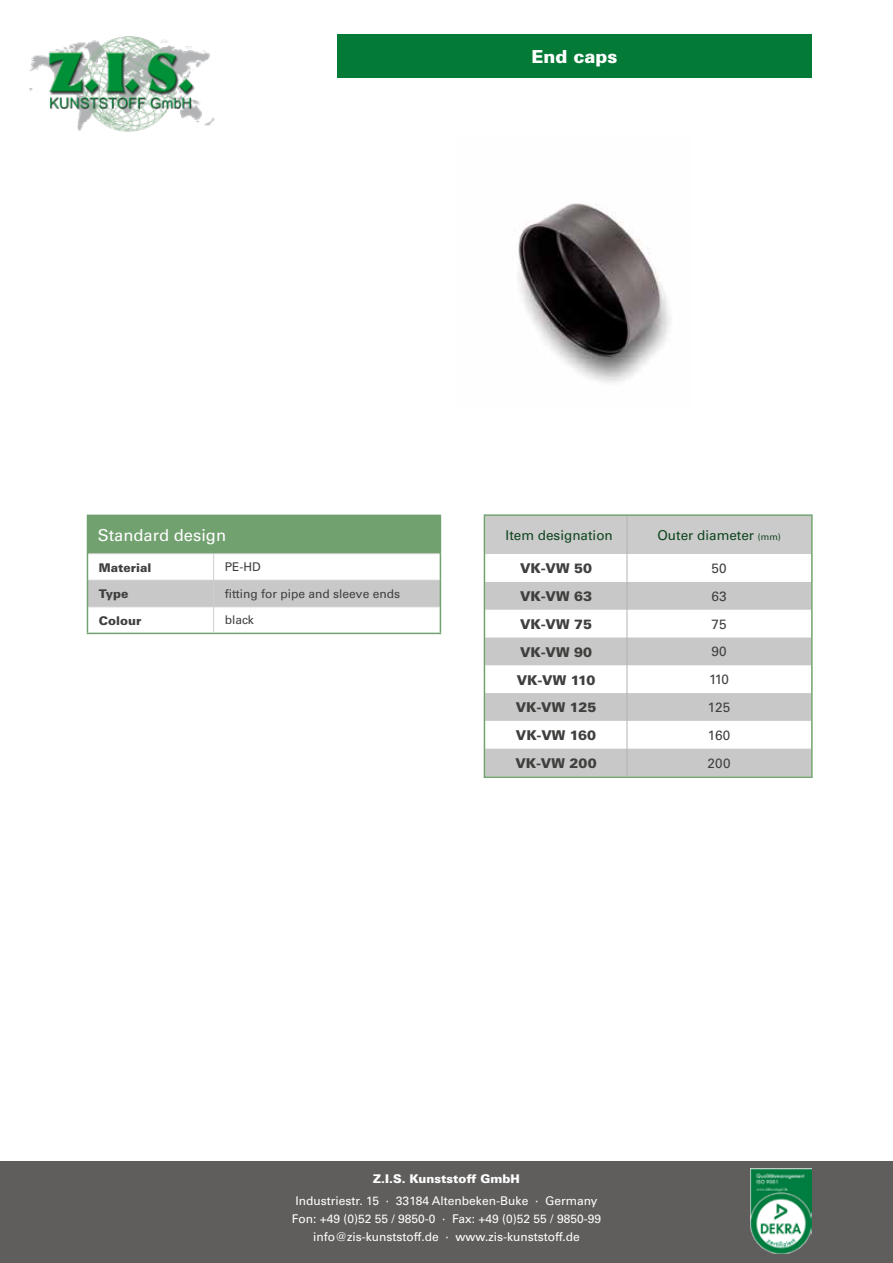
<style>
.page{position:relative;width:893px;height:1263px;background:#fff}
.page>*{position:absolute;margin:0;border:0;box-sizing:border-box;transform-origin:0 0}
.t1{font:900 18px "Univers";color:#fff}
.t2{font:16.5px "Univers";color:#fff}
.t3{font:900 13.5px "Univers";color:#3f3f3e}
.t4{font:13.5px "Univers";color:#0e451f}
.t5{font:13.5px "Univers";color:#3f3f3e}
.t6{font:12px/18px "Univers";color:#fff;text-align:center}
.t7{font:12px "Univers";color:#3f3f3e}
.t8{font:900 12px "Univers";color:#fff}
.t9{font:900 12px "Univers";color:#3f3f3e}
.s1{font-size:9px}
</style>
<div class="page">
<div style="left:0;top:1161px;width:893px;height:102px;background:#605e5d"></div>
<img style="left:29px;top:36px;width:186px;height:96px">
<div style="left:338px;top:34px;width:474px;height:44px;background:#037b37"></div>
<img style="left:751px;top:1169px;width:61px;height:84px">
<img style="left:518px;top:203px;width:152px;height:180px">
<div style="left:87px;top:515px;width:353px;height:39px;background:#71a16f"></div>
<hr style="left:88px;top:553px;width:126px;height:1px;background:#d0cfd0">
<hr style="left:214px;top:553px;width:226px;height:1px;background:#d0cfd0">
<hr style="left:214px;top:515px;width:227px;height:1px;background:#71a16f">
<hr style="left:440px;top:516px;width:1px;height:38px;background:#71a16f">
<svg style="left:87px;top:554px;width:354px;height:79px"></svg>
<hr style="left:87px;top:633px;width:127px;height:1px;background:#71a16f">
<hr style="left:214px;top:633px;width:227px;height:1px;background:#71a16f">
<svg style="left:483px;top:514px;width:330px;height:264px"></svg>
<h1 class="t1" style="left:532px;top:46px;width:88px">End caps</h1>
<h2 class="t2" style="left:98px;top:525px;width:130px">Standard design</h2>
<p class="t9" style="left:99px;top:560px;width:54px">Material</p>
<p class="t7" style="left:225px;top:560px;width:37px">PE-HD</p>
<p class="t9" style="left:99px;top:586px;width:31px">Type</p>
<p class="t7" style="left:225px;top:586px;width:177px">fitting for pipe and sleeve ends</p>
<p class="t9" style="left:99px;top:613px;width:44px">Colour</p>
<p class="t7" style="left:225px;top:613px;width:30px">black</p>
<p class="t4" style="left:506px;top:527px;width:109px">Item designation</p>
<p class="t4" style="left:657px;top:527px;width:125px">Outer diameter <span class="s1">(mm)</span></p>
<p class="t3" style="left:520px;top:560px;width:74px">VK-VW 50</p>
<p class="t5" style="left:712px;top:560px;width:17px">50</p>
<p class="t3" style="left:520px;top:588px;width:74px">VK-VW 63</p>
<p class="t5" style="left:712px;top:588px;width:17px">63</p>
<p class="t3" style="left:520px;top:616px;width:74px">VK-VW 75</p>
<p class="t5" style="left:712px;top:616px;width:17px">75</p>
<p class="t3" style="left:520px;top:643px;width:74px">VK-VW 90</p>
<p class="t5" style="left:712px;top:644px;width:17px">90</p>
<p class="t3" style="left:517px;top:671px;width:80px">VK-VW 110</p>
<p class="t5" style="left:709px;top:671px;width:21px">110</p>
<p class="t3" style="left:516px;top:699px;width:82px">VK-VW 125</p>
<p class="t5" style="left:708px;top:699px;width:24px">125</p>
<p class="t3" style="left:516px;top:727px;width:82px">VK-VW 160</p>
<p class="t5" style="left:708px;top:727px;width:24px">160</p>
<p class="t3" style="left:515px;top:754px;width:83px">VK-VW 200</p>
<p class="t5" style="left:707px;top:755px;width:25px">200</p>
<p class="t8" style="left:373px;top:1171px;width:148px">Z.I.S. Kunststoff GmbH</p>
<p class="t6" style="left:292px;top:1192px;width:311px">Industriestr. 15 · 33184 Altenbeken-Buke · Germany<br>Fon: +49 (0)52 55 / 9850-0 · Fax: +49 (0)52 55 / 9850-99 info@zis-kunststoff.de · www.zis-kunststoff.de</p>
</div>
